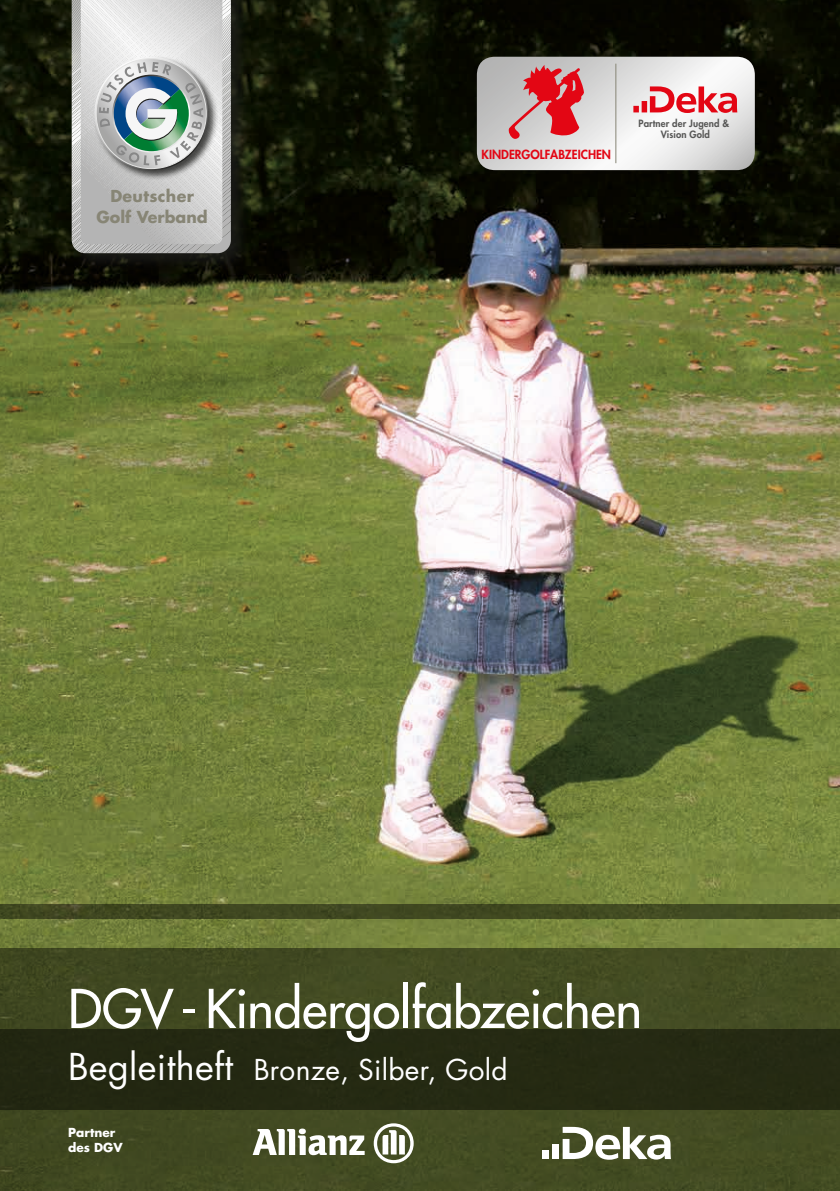
<style>
.page{position:relative;width:840px;height:1191px;background:#fff}
.page>*{position:absolute;margin:0;border:0;box-sizing:border-box;transform-origin:0 0}
.t1{font:52px "Futura LT";letter-spacing:-.005em;color:#fff}
.t2{font:28px "Futura LT";letter-spacing:.01em;color:#fff}
.t3{font:700 16px/20.6px "Futura LT";color:#878575;text-align:center}
.t4{font:800 12.2px "Futura LT";color:#e30614}
.t5{font:700 12px/15.2px "Futura LT";color:#fff}
.t6{font:800 9.8px/11.4px "Futura LT";letter-spacing:.01em;color:#575756;text-align:center}
.s1{font-size:36px}
</style>
<div class="page">
<img style="left:0;top:0;width:839px;height:948px">
<div style="left:0;top:904px;width:839px;height:14px;background:#414921"></div>
<div style="left:0;top:948px;width:839px;height:162px;background:#424b22"></div>
<svg style="left:0;top:1029px;width:839px;height:162px;background:#323819"></svg>
<div style="left:69px;top:0;width:181px;height:273px;background:#1d1d1b;opacity:.8"></div>
<svg style="left:72px;top:0;width:159px;height:253px;background:#c0c4c4"></svg>
<svg style="left:562px;top:1126px;width:108px;height:33px"></svg>
<div style="left:552px;top:1144px;width:7px;height:15px;background:#fff"></div>
<div style="left:542px;top:1150px;width:6px;height:9px;background:#fff"></div>
<svg style="left:252px;top:1128px;width:112px;height:27px"></svg>
<svg style="left:373px;top:1123px;width:40px;height:40px"></svg>
<svg style="left:476px;top:57px;width:278px;height:113px"></svg>
<p class="t3" style="left:96px;top:186px;width:112px">Deutscher<br>Golf Verband</p>
<p class="t4" style="left:481px;top:146px;width:131px">KINDERGOLFABZEICHEN</p>
<p class="t6" style="left:638px;top:117px;width:92px">Partner der Jugend &amp;<br>Vision Gold</p>
<h1 class="t1" style="left:68px;top:975px;width:575px">DGV-Kindergolfabzeichen</h1>
<p class="t2" style="left:68px;top:1052px;width:441px"><span class="s1">Begleitheft</span> Bronze, Silber, Gold</p>
<p class="t5" style="left:68px;top:1124px;width:56px">Partner des DGV</p>
</div>
